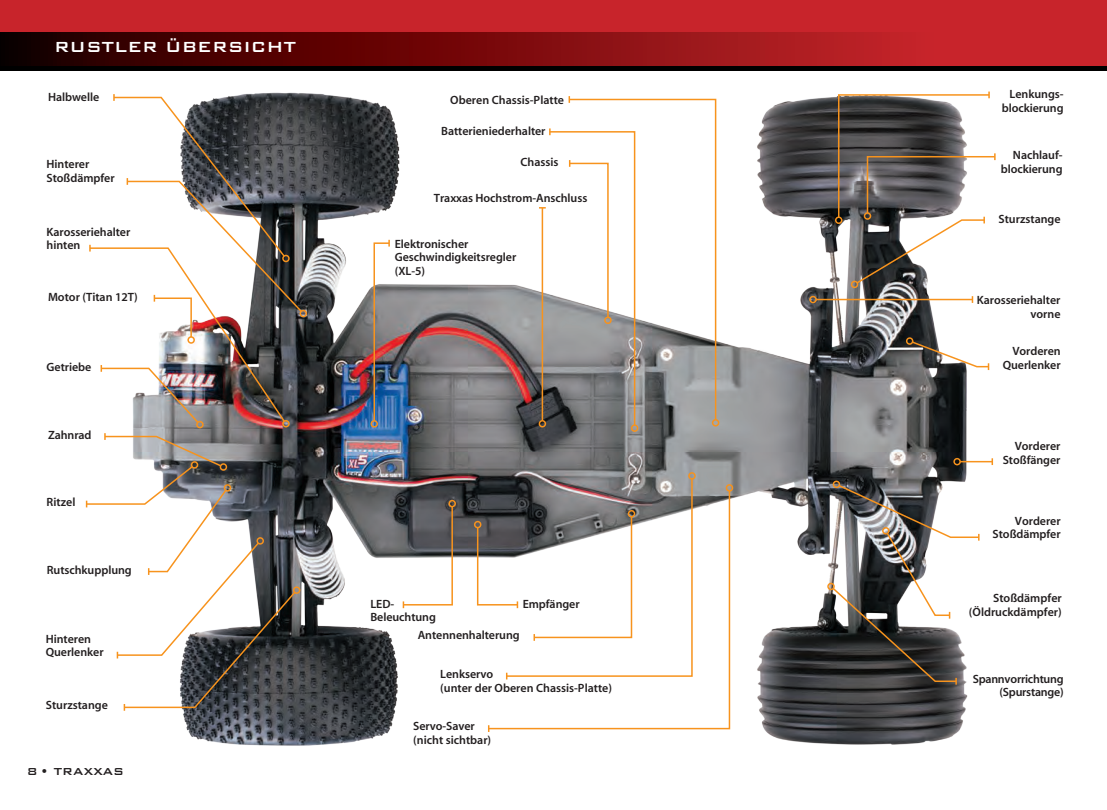
<style>
.page{position:relative;width:1107px;height:810px;background:#fff}
.page>*{position:absolute;margin:0;border:0;box-sizing:border-box;transform-origin:0 0}
.t1{font:19.5px "Bank Gothic Medium BT";color:#fff}
.t2{font:13.5px "Bank Gothic Medium BT";color:#231f20}
.t3{font:600 12px/13.5px "Myriad";letter-spacing:-.005em;color:#231f20;text-align:right}
</style>
<div class="page">
<img style="left:133px;top:92px;width:848px;height:654px">
<div style="left:0;top:0;width:1107px;height:70px;background:#000"></div>
<div style="left:0;top:0;width:1107px;height:51px;background:#c8242b"></div>
<svg style="left:0;top:32px;width:1107px;height:34px;background:#7f0f12"></svg>
<div style="left:300px;top:310px;width:7px;height:7px;border:2px solid #f7931d;border-radius:50%"></div>
<div style="left:282px;top:420px;width:8px;height:8px;border:2px solid #f7931d;border-radius:50%"></div>
<svg style="left:89px;top:94px;width:214px;height:331px"></svg>
<div style="left:196px;top:421px;width:8px;height:7px;border:2px solid #f7931d;border-radius:50%"></div>
<svg style="left:402px;top:505px;width:52px;height:103px"></svg>
<div style="left:448px;top:500px;width:8px;height:7px;border:2px solid #f7931d;border-radius:50%"></div>
<div style="left:539px;top:420px;width:7px;height:8px;border:2px solid #f7931d;border-radius:50%"></div>
<svg style="left:85px;top:433px;width:212px;height:278px"></svg>
<div style="left:293px;top:586px;width:7px;height:8px;border:2px solid #f7931d;border-radius:50%"></div>
<svg style="left:476px;top:526px;width:11px;height:82px"></svg>
<div style="left:474px;top:521px;width:7px;height:7px;border:2px solid #f7931d;border-radius:50%"></div>
<svg style="left:539px;top:128px;width:97px;height:299px"></svg>
<div style="left:631px;top:424px;width:7px;height:8px;border:2px solid #f7931d;border-radius:50%"></div>
<svg style="left:568px;top:98px;width:149px;height:323px"></svg>
<div style="left:712px;top:419px;width:7px;height:8px;border:2px solid #f7931d;border-radius:50%"></div>
<div style="left:835px;top:216px;width:7px;height:8px;border:2px solid #f7931d;border-radius:50%"></div>
<img style="left:373px;top:240px;width:18px;height:182px">
<div style="left:370px;top:420px;width:8px;height:8px;border:2px solid #f7931d;border-radius:50%"></div>
<svg style="left:505px;top:477px;width:188px;height:12px;background:#7c787a"></svg>
<div style="left:688px;top:472px;width:8px;height:8px;border:2px solid #f7931d;border-radius:50%"></div>
<svg style="left:487px;top:489px;width:244px;height:241px"></svg>
<div style="left:726px;top:484px;width:7px;height:8px;border:2px solid #f7931d;border-radius:50%"></div>
<svg style="left:837px;top:92px;width:159px;height:193px"></svg>
<div style="left:851px;top:281px;width:7px;height:7px;border:2px solid #f7931d;border-radius:50%"></div>
<svg style="left:911px;top:340px;width:79px;height:30px"></svg>
<div style="left:906px;top:337px;width:7px;height:8px;border:2px solid #f7931d;border-radius:50%"></div>
<div style="left:833px;top:481px;width:7px;height:7px;border:2px solid #f7931d;border-radius:50%"></div>
<hr style="left:816px;top:299px;width:156px;height:1px;background:#f7931d">
<div style="left:809px;top:296px;width:8px;height:7px;border:2px solid #f7931d;border-radius:50%"></div>
<hr style="left:960px;top:461px;width:32px;height:1px;background:#f7931d">
<div style="left:953px;top:458px;width:8px;height:7px;border:2px solid #f7931d;border-radius:50%"></div>
<svg style="left:831px;top:484px;width:149px;height:201px"></svg>
<div style="left:827px;top:583px;width:8px;height:7px;border:2px solid #f7931d;border-radius:50%"></div>
<p class="t1" style="left:54px;top:36px;width:243px">RUSTLER ÜBERSICHT</p>
<p class="t3" style="left:48px;top:91px;width:53px">Halbwelle</p>
<p class="t3" style="left:47px;top:158px;width:44px">Hinterer</p>
<p class="t3" style="left:47px;top:172px;width:70px">Stoßdämpfer</p>
<p class="t3" style="left:47px;top:226px;width:85px;text-align:left">Karosseriehalter hinten</p>
<p class="t3" style="left:48px;top:290px;width:91px">Motor (Titan 12T)</p>
<p class="t3" style="left:47px;top:361px;width:46px">Getriebe</p>
<p class="t3" style="left:48px;top:428px;width:45px">Zahnrad</p>
<p class="t3" style="left:47px;top:496px;width:30px">Ritzel</p>
<p class="t3" style="left:47px;top:563px;width:86px">Rutschkupplung</p>
<p class="t3" style="left:46px;top:632px;width:59px;text-align:left">Hinteren<br>Querlenker</p>
<p class="t3" style="left:46px;top:699px;width:64px">Sturzstange</p>
<p class="t2" style="left:27px;top:764px;width:99px">8 • TRAXXAS</p>
<p class="t3" style="left:450px;top:93px;width:115px">Oberen Chassis-Platte</p>
<p class="t3" style="left:441px;top:125px;width:106px">Batterieniederhalter</p>
<p class="t3" style="left:520px;top:156px;width:40px">Chassis</p>
<p class="t3" style="left:434px;top:192px;width:155px">Traxxas Hochstrom-Anschluss</p>
<p class="t3" style="left:395px;top:238px;width:123px;text-align:left">Elektronischer<br>Geschwindigkeitsregler (XL-5)</p>
<p class="t3" style="left:370px;top:597px;width:67px;text-align:left">LED-<br>Beleuchtung</p>
<p class="t3" style="left:523px;top:597px;width:59px">Empfänger</p>
<p class="t3" style="left:418px;top:629px;width:103px">Antennenhalterung</p>
<p class="t3" style="left:440px;top:668px;width:54px">Lenkservo</p>
<p class="t3" style="left:440px;top:681px;width:173px">(unter der Oberen Chassis-Platte)</p>
<p class="t3" style="left:413px;top:720px;width:63px">Servo-Saver</p>
<p class="t3" style="left:413px;top:733px;width:80px">(nicht sichtbar)</p>
<p class="t3" style="left:1002px;top:88px;width:63px">Lenkungs&shy;blockierung</p>
<p class="t3" style="left:1001px;top:149px;width:63px">Nachlauf&shy;blockierung</p>
<p class="t3" style="left:999px;top:213px;width:64px">Sturzstange</p>
<p class="t3" style="left:977px;top:294px;width:85px">Karosseriehalter vorne</p>
<p class="t3" style="left:1003px;top:345px;width:59px">Vorderen<br>Querlenker</p>
<p class="t3" style="left:1003px;top:440px;width:59px">Vorderer<br>Stoßfänger</p>
<p class="t3" style="left:993px;top:515px;width:70px">Vorderer<br>Stoßdämpfer</p>
<p class="t3" style="left:969px;top:592px;width:94px">Stoßdämpfer (Öldruckdämpfer)</p>
<p class="t3" style="left:973px;top:673px;width:92px">Spannvorrichtung (Spurstange)</p>
</div>
